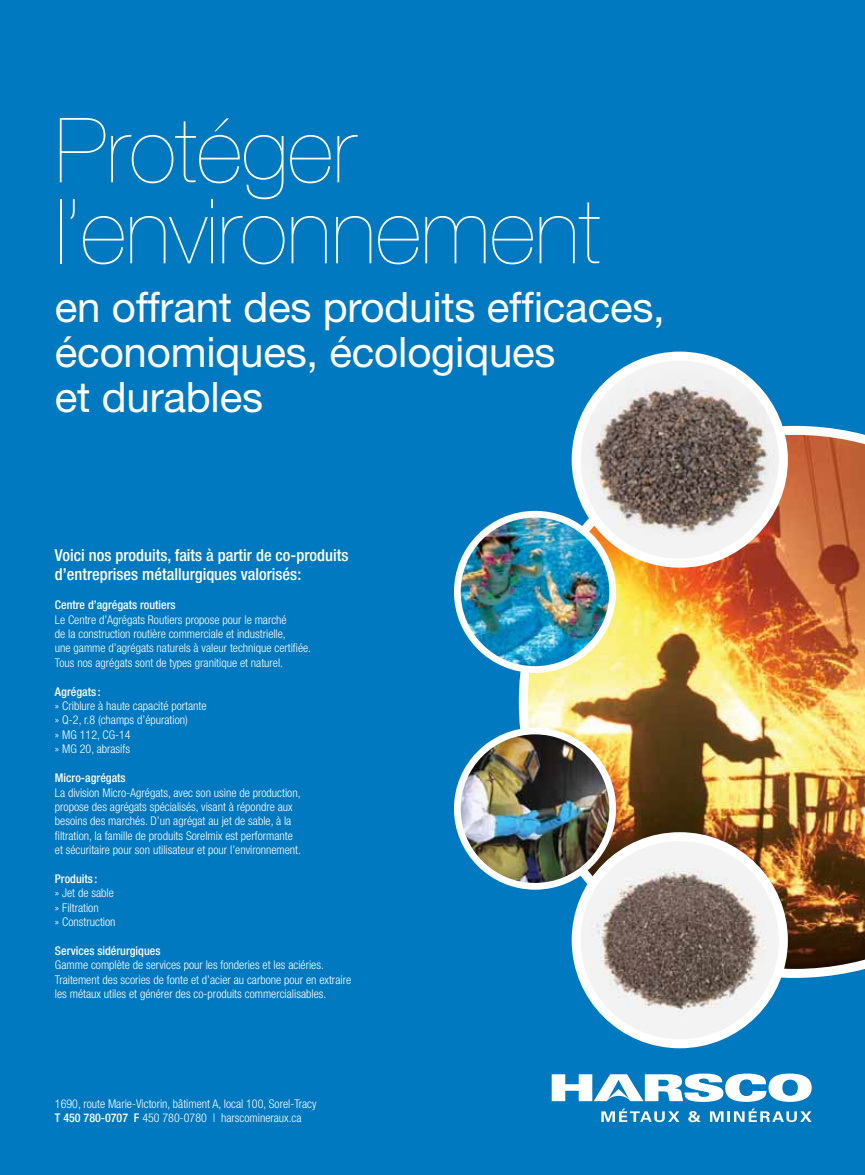
<style>
.page{position:relative;width:865px;height:1175px;background:#fff}
.page>*{position:absolute;margin:0;border:0;box-sizing:border-box;transform-origin:0 0}
.t1{font:200 90px/81px "Helvetica Neue";letter-spacing:-.005em;color:#fff}
.t2{font:42px/45px "Helvetica Neue";letter-spacing:-.005em;color:#fff}
.t3{font:500 condensed 16.5px/19.8px "Helvetica Neue";color:#fff}
.t4{font:300 condensed 12px/14.4px "Helvetica Neue";color:#fff}
.t5{font:500 condensed 12px "Helvetica Neue";color:#fff}
.s1{font-weight:500}
</style>
<div class="page">
<div style="left:0;top:0;width:864px;height:1174px;background:#0079c1"></div>
<svg style="left:551px;top:1073px;width:260px;height:28px"></svg>
<svg style="left:601px;top:1108px;width:78px;height:14px"></svg>
<svg style="left:688px;top:1111px;width:12px;height:11px"></svg>
<svg style="left:710px;top:1108px;width:101px;height:14px"></svg>
<img style="left:518px;top:426px;width:346px;height:551px">
<img style="left:576px;top:356px;width:207px;height:207px;border-radius:50%">
<div style="left:571px;top:351px;width:216px;height:216px;border:9px solid #fff;border-radius:50%"></div>
<img style="left:576px;top:836px;width:207px;height:207px;border-radius:50%">
<div style="left:571px;top:832px;width:216px;height:216px;border:9px solid #fff;border-radius:50%"></div>
<img style="left:457px;top:514px;width:155px;height:155px;border-radius:50%">
<div style="left:454px;top:511px;width:162px;height:162px;border:7px solid #fff;border-radius:50%"></div>
<img style="left:457px;top:731px;width:155px;height:155px;border-radius:50%">
<div style="left:454px;top:727px;width:162px;height:162px;border:7px solid #fff;border-radius:50%"></div>
<h1 class="t1" style="left:55px;top:118px;width:547px">Protéger l’environnement</h1>
<h2 class="t2" style="left:55px;top:288px;width:611px">en offrant des produits efficaces, économiques, écologiques<br>et durables</h2>
<h3 class="t3" style="left:55px;top:546px;width:295px">Voici nos produits, faits à partir de co-produits d’entreprises métallurgiques valorisés:</h3>
<p class="t5" style="left:55px;top:600px;width:122px">Centre d’agrégats routiers</p>
<p class="t4" style="left:55px;top:613px;width:258px">Le Centre d’Agrégats Routiers propose pour le marché<br>de la construction routière commerciale et industrielle,<br>une gamme d’agrégats naturels à valeur technique certifiée.<br>Tous nos agrégats sont de types granitique et naturel.</p>
<p class="t5" style="left:55px;top:687px;width:47px">Agrégats :</p>
<p class="t4" style="left:55px;top:699px;width:153px">» Criblure à haute capacité portante » Q-2, r.8 (champs d’épuration)<br>» MG 112, CG-14<br>» MG 20, abrasifs</p>
<p class="t5" style="left:55px;top:773px;width:72px">Micro-agrégats</p>
<p class="t4" style="left:55px;top:786px;width:247px">La division Micro-Agrégats, avec son usine de production, propose des agrégats spécialisés, visant à répondre aux besoins des marchés. D’un agrégat au jet de sable, à la filtration, la famille de produits Sorelmix est performante et sécuritaire pour son utilisateur et pour l’environnement.</p>
<p class="t5" style="left:55px;top:874px;width:44px">Produits :</p>
<p class="t4" style="left:55px;top:887px;width:62px">» Jet de sable » Filtration<br>» Construction</p>
<p class="t5" style="left:55px;top:946px;width:107px">Services sidérurgiques</p>
<p class="t4" style="left:55px;top:959px;width:297px">Gamme complète de services pour les fonderies et les aciéries.<br>Traitement des scories de fonte et d’acier au carbone pour en extraire les métaux utiles et générer des co-produits commercialisables.</p>
<p class="t4" style="left:55px;top:1097px;width:263px">1690, route Marie-Victorin, bâtiment A, local 100, Sorel-Tracy<br><span class="s1">T 450 780-0707 F</span> 450 780-0780 | harscomineraux.ca</p>
</div>
